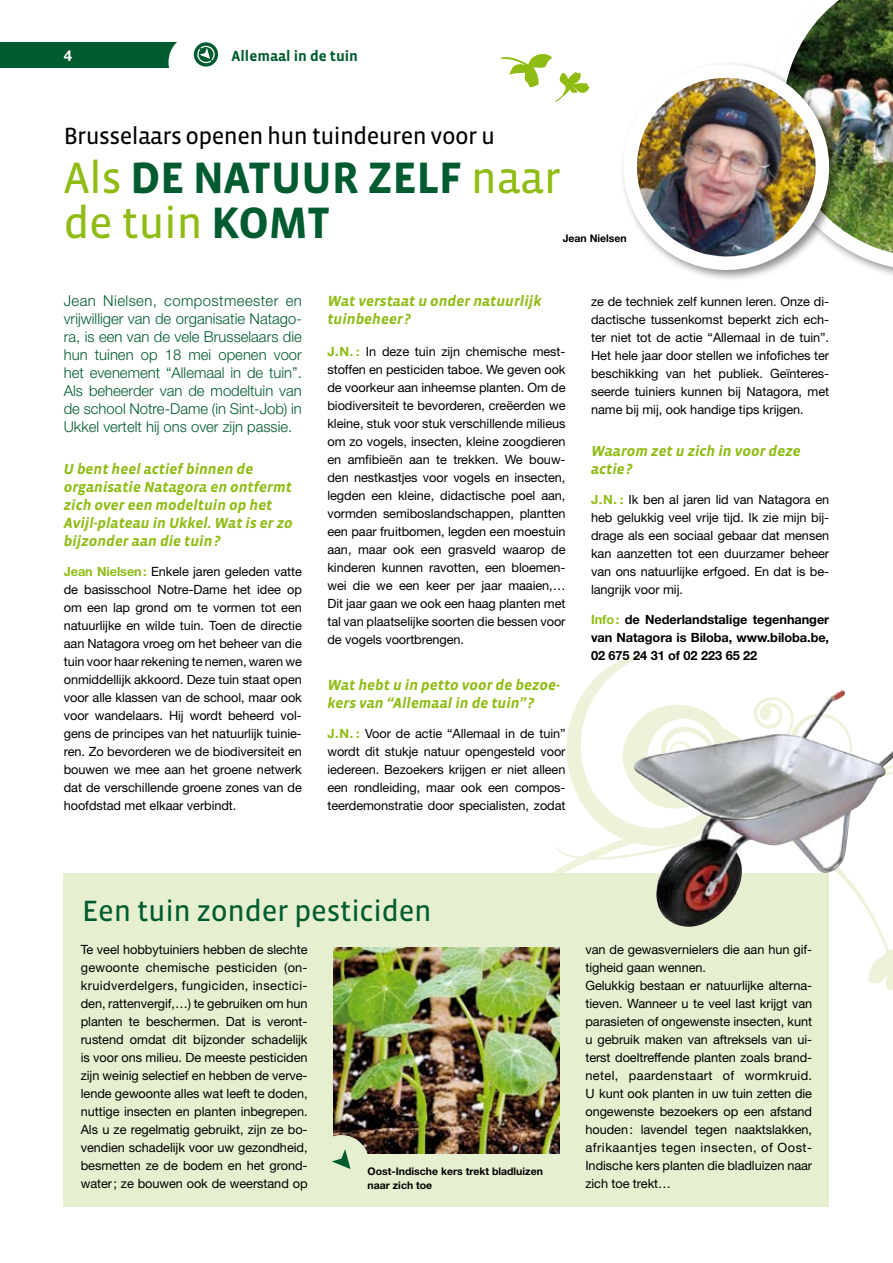
<style>
.page{position:relative;width:893px;height:1263px;background:#fff}
.page>*{position:absolute;margin:0;border:0;box-sizing:border-box;transform-origin:0 0}
.t1{font:700 45px "Vista Sans";letter-spacing:-.01em;color:#005c30}
.t2{font:45px "Vista Sans Reg";letter-spacing:-.01em;color:#8fbc13}
.t3{font:30px "Vista Sans Reg";letter-spacing:-.01em;color:#005c30}
.t4{font:24px "Vista Sans Reg";letter-spacing:-.025em;color:#000}
.t5{font:italic 700 15px/18px "Vista Sans";color:#8fbc13}
.t6{font:300 15px/18px "Helvetica Neue";color:#005c30;text-align:justify}
.t7{font:700 15px "Vista Sans";color:#005c30}
.t8{font:700 15px "Helvetica Neue";color:#fff}
.t9{font:12.75px/18px "Helvetica Neue";letter-spacing:-.005em;color:#000;text-align:justify}
.t10{font:700 12.75px/18px "Helvetica Neue";letter-spacing:-.005em;color:#000;text-align:justify}
.t11{font:700 10.5px/13.5px "Helvetica Neue";color:#000}
.s1{font-family:"Vista Sans Reg";font-weight:400;color:#8fbc13}
.s2{font-family:"Vista Sans";font-weight:700;color:#005c30}
.s3{font-weight:700;color:#8fbc13}
.s4{color:#8fbc13}
</style>
<div class="page">
<svg style="left:801px;top:0;width:92px;height:60px;background:#4f6440"></svg>
<svg style="left:566px;top:655px;width:279px;height:165px"></svg>
<svg style="left:553px;top:820px;width:340px;height:171px"></svg>
<div style="left:0;top:43px;width:191px;height:25px;background:#005c30"></div>
<div style="left:168px;top:35px;width:50px;height:54px;background:#fff;border-radius:50%"></div>
<svg style="left:194px;top:42px;width:24px;height:25px"></svg>
<svg style="left:196px;top:45px;width:19px;height:19px"></svg>
<div style="left:64px;top:873px;width:765px;height:333px;background:#e6efcf"></div>
<div style="left:620px;top:60px;width:273px;height:275px;background:#000;opacity:.45"></div>
<img style="left:620px;top:44px;width:229px;height:232px">
<img style="left:633px;top:696px;width:260px;height:231px">
<svg style="left:500px;top:54px;width:90px;height:49px"></svg>
<img style="left:333px;top:947px;width:226px;height:206px">
<div style="left:314px;top:1135px;width:55px;height:57px;background:#e6efcf;border-radius:50%"></div>
<svg style="left:332px;top:1149px;width:18px;height:20px"></svg>
<p class="t8" style="left:64px;top:47px;width:10px">4</p>
<p class="t7" style="left:232px;top:48px;width:128px">ALLEMAAL IN DE TUIN</p>
<h3 class="t4" style="left:64px;top:124px;width:433px">Brusselaars openen hun tuindeuren voor u</h3>
<h1 class="t1" style="left:64px;top:155px;width:499px"><span class="s1">Als</span> DE NATUUR ZELF <span class="s1">naar</span></h1>
<h1 class="t2" style="left:64px;top:200px;width:177px">de tuin <span class="s2">KOMT</span></h1>
<p class="t11" style="left:563px;top:231px;width:66px">Jean Nielsen</p>
<p class="t6" style="left:64px;top:291px;width:240px">Jean Nielsen, compostmeester en vrijwilliger van de organisatie Natago&shy;ra, is een van de vele Brusselaars die hun tuinen op 18 mei openen voor het evenement “Allemaal in de tuin”.<br>Als beheerder van de modeltuin van de school Notre-Dame (in Sint-Job) in Ukkel vertelt hij ons over zijn passie.</p>
<p class="t5" style="left:64px;top:460px;width:231px">U bent heel actief binnen de organisatie Natagora en ontfermt zich over een modeltuin op het<br>Avijl-plateau in Ukkel. Wat is er zo bijzonder aan die tuin?</p>
<p class="t9" style="left:64px;top:562px;width:240px"><span class="s3">Jean Nielsen:</span> Enkele jaren geleden vatte de basisschool Notre-Dame het idee op om een lap grond om te vormen tot een natuurlijke en wilde tuin. Toen de directie aan Natagora vroeg om het beheer van die tuin voor haar rekening te nemen, waren we onmiddellijk akkoord. Deze tuin staat open voor alle klassen van de school, maar ook voor wandelaars. Hij wordt beheerd vol&shy;gens de principes van het natuurlijk tuinie&shy;ren. Zo bevorderen we de biodiversiteit en bouwen we mee aan het groene netwerk dat de verschillende groene zones van de hoofdstad met elkaar verbindt.</p>
<p class="t5" style="left:327px;top:292px;width:215px">Wat verstaat u onder natuurlijk tuinbeheer ?</p>
<p class="t9" style="left:327px;top:342px;width:240px"><span class="s3">J.N. :</span> In deze tuin zijn chemische mest&shy;stoffen en pesticiden taboe. We geven ook de voorkeur aan inheemse planten. Om de biodiversiteit te bevorderen, creëerden we kleine, stuk voor stuk verschillende milieus om zo vogels, insecten, kleine zoogdieren en amfibieën aan te trekken. We bouw&shy;den nestkastjes voor vogels en insecten, legden een kleine, didactische poel aan, vormden semiboslandschappen, plantten een paar fruitbomen, legden een moestuin aan, maar ook een grasveld waarop de kinderen kunnen ravotten, een bloemen&shy;wei die we een keer per jaar maaien,… Dit jaar gaan we ook een haag planten met tal van plaatselijke soorten die bessen voor de vogels voortbrengen.</p>
<p class="t5" style="left:327px;top:676px;width:234px">Wat hebt u in petto voor de bezoe&shy;kers van “Allemaal in de tuin” ?</p>
<p class="t9" style="left:327px;top:724px;width:240px"><span class="s3">J.N. :</span> Voor de actie “Allemaal in de tuin” wordt dit stukje natuur opengesteld voor iedereen. Bezoekers krijgen er niet alleen een rondleiding, maar ook een compos&shy;teerdemonstratie door specialisten, zodat</p>
<p class="t9" style="left:591px;top:292px;width:240px">ze de techniek zelf kunnen leren. Onze di&shy;dactische tussenkomst beperkt zich ech&shy;ter niet tot de actie “Allemaal in de tuin”.<br>Het hele jaar door stellen we infofiches ter beschikking van het publiek. Geïnteres&shy;seerde tuiniers kunnen bij Natagora, met name bij mij, ook handige tips krijgen.</p>
<p class="t5" style="left:591px;top:442px;width:211px">Waarom zet u zich in voor deze actie?</p>
<p class="t9" style="left:591px;top:490px;width:240px"><span class="s3">J.N. :</span> Ik ben al jaren lid van Natagora en heb gelukkig veel vrije tijd. Ik zie mijn bij&shy;drage als een sociaal gebaar dat mensen kan aanzetten tot een duurzamer beheer van ons natuurlijke erfgoed. En dat is be&shy;langrijk voor mij.</p>
<p class="t10" style="left:591px;top:610px;width:240px"><span class="s4">Info:</span> de Nederlandstalige tegenhanger van Natagora is Biloba, www.biloba.be, 02 675 24 31 of 02 223 65 22</p>
<h2 class="t3" style="left:82px;top:896px;width:351px">Een tuin zonder pesticiden</h2>
<p class="t9" style="left:81px;top:940px;width:228px">Te veel hobbytuiniers hebben de slechte gewoonte chemische pesticiden (on&shy;kruidverdelgers, fungiciden, insectici&shy;den, rattenvergif,…) te gebruiken om hun planten te beschermen. Dat is veront&shy;rustend omdat dit bijzonder schadelijk is voor ons milieu. De meeste pesticiden zijn weinig selectief en hebben de verve&shy;lende gewoonte alles wat leeft te doden, nuttige insecten en planten inbegrepen.<br>Als u ze regelmatig gebruikt, zijn ze bo&shy;vendien schadelijk voor uw gezondheid, besmetten ze de bodem en het grond&shy;water; ze bouwen ook de weerstand op</p>
<p class="t9" style="left:585px;top:940px;width:228px;text-align:left">van de gewasvernielers die aan hun gif&shy;tigheid gaan wennen.<br>Gelukkig bestaan er natuurlijke alterna&shy;tieven. Wanneer u te veel last krijgt van parasieten of ongewenste insecten, kunt u gebruik maken van aftreksels van ui&shy;terst doeltreffende planten zoals brand&shy;netel, paardenstaart of wormkruid.<br>U kunt ook planten in uw tuin zetten die ongewenste bezoekers op een afstand houden: lavendel tegen naaktslakken, afrikaantjes tegen insecten, of Oost-Indische kers planten die bladluizen naar zich toe trekt…</p>
<p class="t11" style="left:368px;top:1165px;width:177px">Oost-Indische kers trekt bladluizen naar zich toe</p>
</div>
